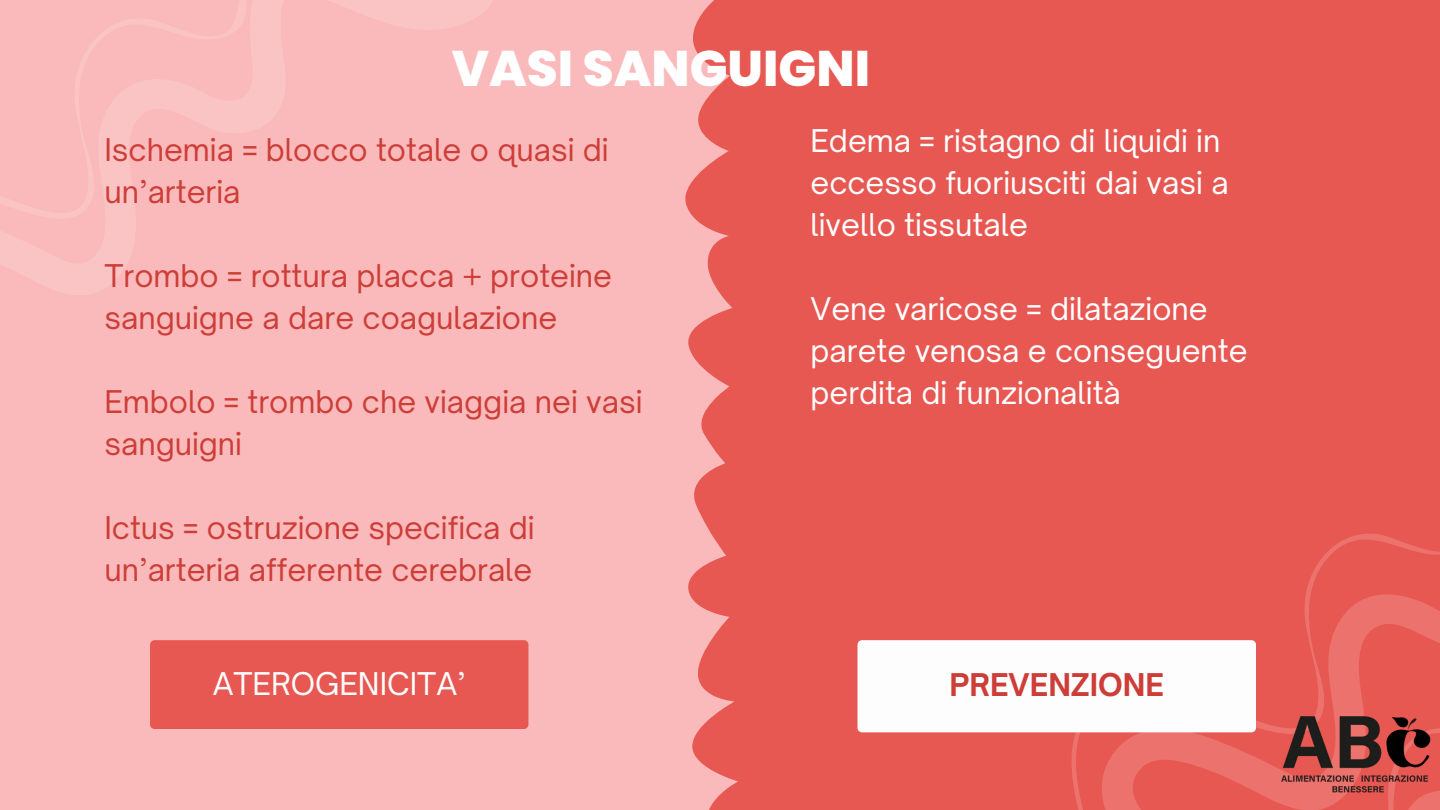
<style>
.page{position:relative;width:1440px;height:810px;background:#fababb}
.page>*{position:absolute;margin:0;border:0;box-sizing:border-box;transform-origin:0 0}
.t1{font:800 50px "Poppins";color:#fff}
.t2{font:30px/42px "Open Sauce One";color:#cd3e38}
.t3{font:30px/42px "Open Sauce One";color:#fefefe}
.t4{font:30px "Open Sauce One";color:#fff}
.t5{font:700 30px "Open Sauce One";color:#cd3e38}
</style>
<div class="page">
<svg style="left:685px;top:0;width:169px;height:810px;background:#ea645e"></svg>
<div style="left:854px;top:0;width:229px;height:810px;background:#e85852"></div>
<div style="left:1083px;top:0;width:206px;height:413px;background:#e85852"></div>
<div style="left:1289px;top:0;width:151px;height:413px;background:#e85852"></div>
<div style="left:150px;top:640px;width:378px;height:89px;background:#e85852;border-radius:4px"></div>
<div style="left:1065px;top:413px;width:375px;height:307px;background:#e85852"></div>
<svg style="left:989px;top:720px;width:451px;height:90px;background:#e9605b"></svg>
<div style="left:858px;top:640px;width:398px;height:92px;background:#fefdfd;border-radius:4px"></div>
<img style="left:1282px;top:705px;width:154px;height:105px">
<p class="t1" style="left:452px;top:33px;width:420px">VASI SANGUIGNI</p>
<p class="t2" style="left:104px;top:128px;width:506px">Ischemia = blocco totale o quasi di un’arteria</p>
<p class="t2" style="left:104px;top:254px;width:509px">Trombo = rottura placca + proteine sanguigne a dare coagulazione</p>
<p class="t2" style="left:104px;top:380px;width:540px">Embolo = trombo che viaggia nei vasi sanguigni</p>
<p class="t2" style="left:104px;top:506px;width:432px">Ictus = ostruzione specifica di un’arteria afferente cerebrale</p>
<p class="t4" style="left:213px;top:665px;width:255px">ATEROGENICITA’</p>
<p class="t3" style="left:811px;top:119px;width:420px">Edema = ristagno di liquidi in eccesso fuoriusciti dai vasi a livello tissutale</p>
<p class="t3" style="left:811px;top:287px;width:439px">Vene varicose = dilatazione parete venosa e conseguente perdita di funzionalità</p>
<p class="t5" style="left:949px;top:666px;width:216px">PREVENZIONE</p>
</div>
